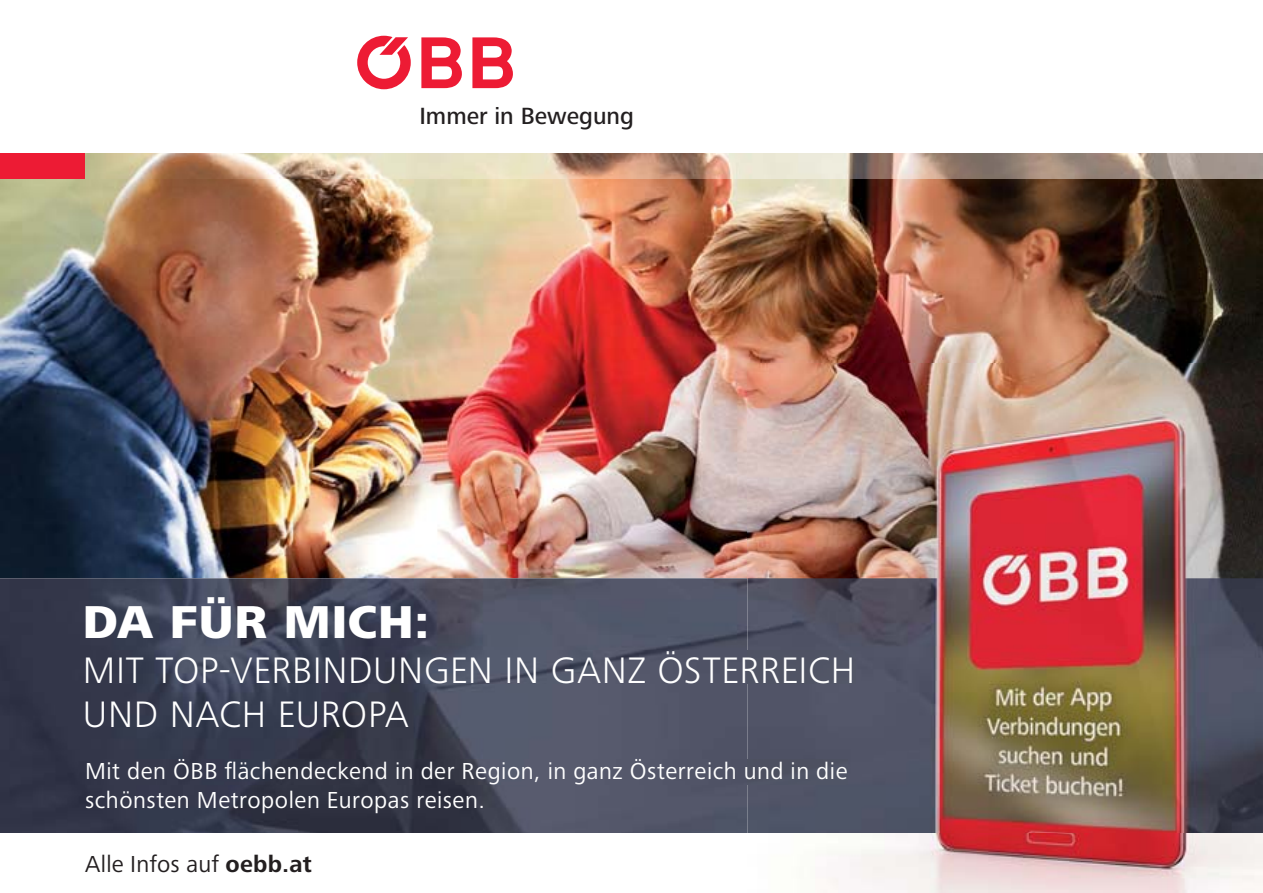
<style>
.page{position:relative;width:1263px;height:893px;background:#fff}
.page>*{position:absolute;margin:0;border:0;box-sizing:border-box;transform-origin:0 0}
.t1{font:800 47.7px "Frutiger Next Pro";letter-spacing:.02em;color:#fff}
.t2{font:300 38.1px/44.7px "Frutiger Next Pro";letter-spacing:.015em;color:#fff}
.t3{font:500 24.3px "Frutiger Next Pro";color:#231f20}
.t4{font:24px/28.8px "Frutiger Next Pro";letter-spacing:.025em;color:#fff}
.t5{font:24px "Frutiger Next Pro";letter-spacing:.01em;color:#231f20}
.s1{color:#fdfdfc}
.s2{font-weight:700}
</style>
<div class="page">
<img style="left:0;top:179px;width:1263px;height:399px">
<img style="left:0;top:578px;width:747px;height:255px">
<img style="left:87px;top:759px;width:660px;height:26px">
<img style="left:86px;top:651px;width:661px;height:32px">
<svg style="left:472px;top:37px;width:41px;height:51px"></svg>
<svg style="left:421px;top:37px;width:41px;height:51px"></svg>
<svg style="left:357px;top:36px;width:54px;height:53px"></svg>
<div style="left:0;top:153px;width:85px;height:26px;background:#ed1b34"></div>
<img style="left:85px;top:153px;width:1178px;height:26px">
<img style="left:747px;top:364px;width:516px;height:529px">
<p class="t3" style="left:419px;top:101px;width:216px">Immer in Bewegung</p>
<h1 class="t1" style="left:83px;top:594px;width:348px">DA FÜR MICH:</h1>
<h2 class="t2" style="left:83px;top:647px;width:774px">MIT TOP-VERBINDUNGEN IN GANZ ÖSTERREICH<br>UND NACH EUROPA</h2>
<p class="t4" style="left:85px;top:758px;width:764px">Mit den ÖBB flächendeckend in der Region, in ganz Österreich und in di<span class="s1">e </span>schönsten Metropolen Europas reisen.</p>
<p class="t5" style="left:85px;top:852px;width:228px">Alle Infos auf <span class="s2">oebb.at</span></p>
</div>
